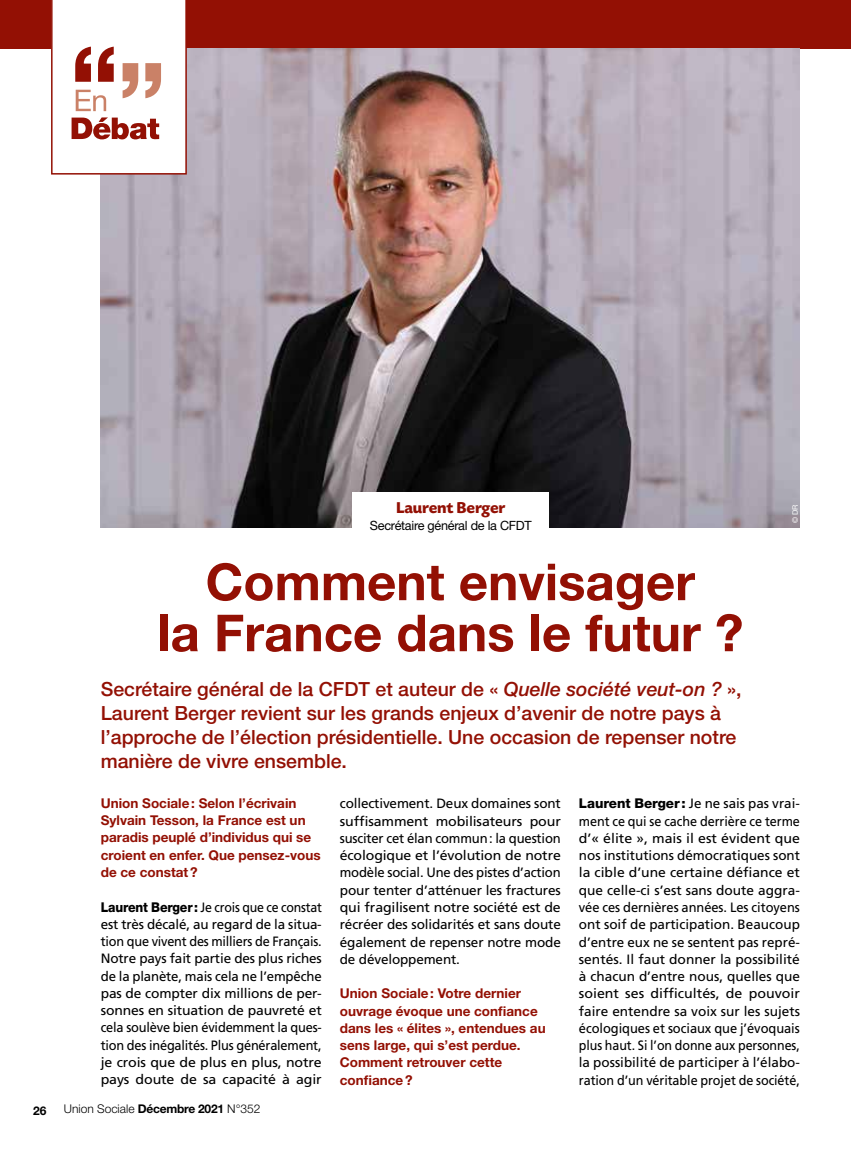
<style>
.page{position:relative;width:851px;height:1149px;background:#fff}
.page>*{position:absolute;margin:0;border:0;box-sizing:border-box;transform-origin:0 0}
.t1{font:700 51px/51px "Helvetica Neue LT Std";color:#931004;text-align:center}
.t2{font:500 19.5px/24px "Helvetica Neue LT Std";color:#931004}
.t3{font:700 16.5px "Today SB";letter-spacing:-.01em;color:#931004}
.t4{font:13.5px/17.2px "Frutiger";letter-spacing:-.01em;color:#000;text-align:justify}
.t5{font:13.5px/17.2px "Frutiger";letter-spacing:-.01em;color:#000;text-align:justify;scale:.92 1}
.t6{font:700 13.5px/17.2px "Helvetica Neue LT Std";color:#931004}
.t7{font:12.75px "Helvetica Neue LT Std";letter-spacing:-.02em;color:#000}
.t8{font:300 12px "Helvetica Neue LT Std";color:#000}
.t9{font:700 12px "Helvetica Neue LT Std";color:#000}
.t10{font:7.5px "Helvetica Neue LT Std";color:#fff}
.s1{font-style:italic}
.s2{font-family:"Helvetica Neue LT Std";font-weight:800}
.s3{font-weight:700}
</style>
<div class="page">
<div style="left:0;top:0;width:850px;height:49px;background:#931004"></div>
<img style="left:101px;top:49px;width:698px;height:478px">
<div style="left:353px;top:492px;width:196px;height:46px;background:#fff"></div>
<svg style="left:51px;top:0;width:136px;height:174px"></svg>
<p class="t3" style="left:396px;top:498px;width:111px">Laurent Berger</p>
<p class="t7" style="left:370px;top:518px;width:163px">Secrétaire général de la CFDT</p>
<h1 class="t1" style="left:157px;top:555px;width:587px">Comment envisager<br>la France dans le futur ?</h1>
<p class="t2" style="left:101px;top:676px;width:642px">Secrétaire général de la CFDT et auteur de « <span class="s1">Quelle société veut-on ?</span> », Laurent Berger revient sur les grands enjeux d’avenir de notre pays à l’approche de l’élection présidentielle. Une occasion de repenser notre manière de vivre ensemble.</p>
<p class="t10" style="left:790px;top:523px;width:20px;rotate:-90deg">© DR</p>
<p class="t6" style="left:101px;top:794px;width:221px">Union Sociale: Selon l’écrivain<br>Sylvain Tesson, la France est un paradis peuplé d’individus qui se croient en enfer. Que pensez-vous de ce constat?</p>
<p class="t5" style="left:101px;top:897px;width:242px"><span class="s2">Laurent Berger :</span> Je crois que ce constat est très décalé, au regard de la situa&shy;tion que vivent des milliers de Français.<br>Notre pays fait partie des plus riches de la planète, mais cela ne l’empêche pas de compter dix millions de per&shy;sonnes en situation de pauvreté et cela soulève bien évidemment la ques&shy;tion des inégalités. Plus généralement, je crois que de plus en plus, notre pays doute de sa capacité à agir</p>
<p class="t9" style="left:33px;top:1102px;width:15px">26</p>
<p class="t8" style="left:64px;top:1100px;width:198px">Union Sociale <span class="s3">Décembre 2021</span> N°352</p>
<p class="t4" style="left:340px;top:794px;width:222px">collectivement. Deux domaines sont suffisamment mobilisateurs pour susciter cet élan commun: la question écologique et l’évolution de notre modèle social. Une des pistes d’action pour tenter d’atténuer les fractures qui fragilisent notre société est de récréer des solidarités et sans doute également de repenser notre mode de développement.</p>
<p class="t6" style="left:340px;top:984px;width:207px">Union Sociale: Votre dernier ouvrage évoque une confiance dans les « élites », entendues au sens large, qui s’est perdue.<br>Comment retrouver cette confiance?</p>
<p class="t4" style="left:578px;top:794px;width:223px"><span class="s2">Laurent Berger :</span> Je ne sais pas vrai&shy;ment ce qui se cache derrière ce terme d’« élite », mais il est évident que nos institutions démocratiques sont la cible d’une certaine défiance et que celle-ci s’est sans doute aggra&shy;vée ces dernières années. Les citoyens ont soif de participation. Beaucoup d’entre eux ne se sentent pas repré&shy;sentés. Il faut donner la possibilité à chacun d’entre nous, quelles que soient ses difficultés, de pouvoir faire entendre sa voix sur les sujets écologiques et sociaux que j’évoquais plus haut. Si l’on donne aux personnes, la possibilité de participer à l’élabo&shy;ration d’un véritable projet de société,</p>
</div>
